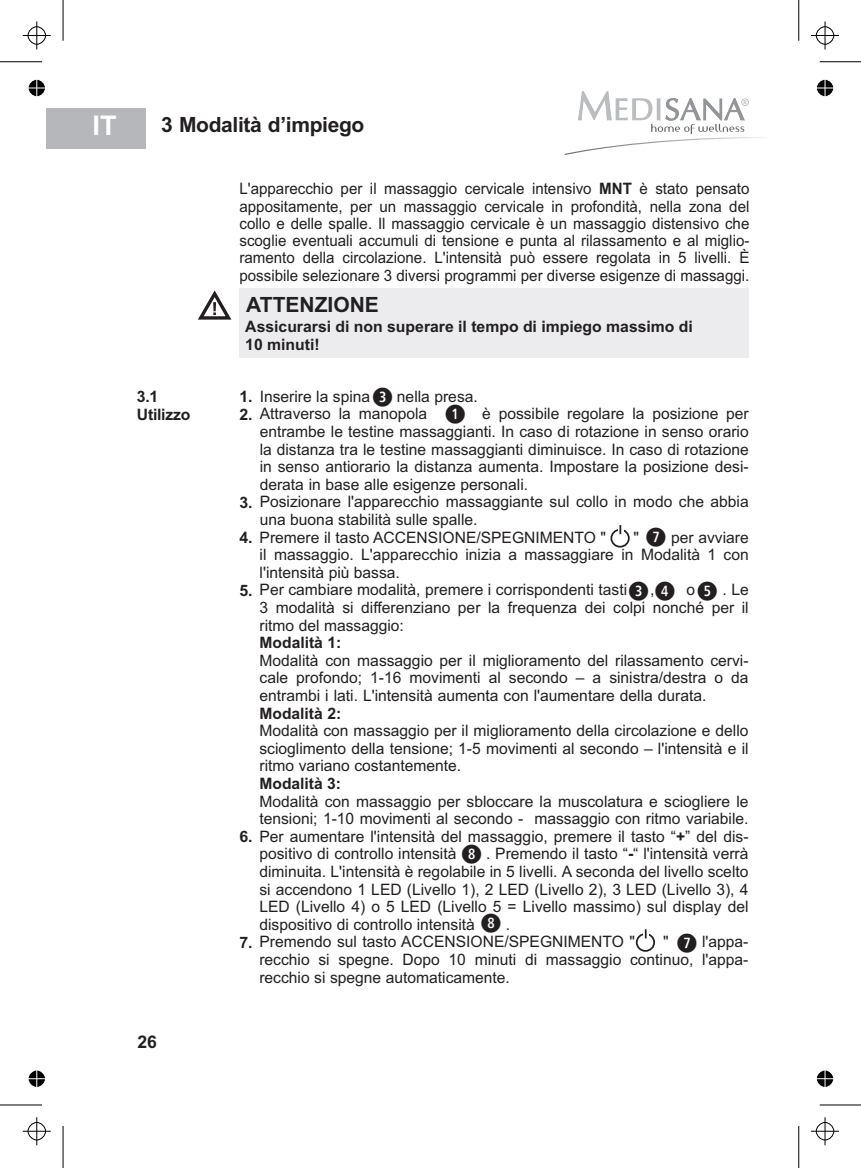
<style>
.page{position:relative;width:861px;height:1168px;background:#fff}
.page>*{position:absolute;margin:0;border:0;box-sizing:border-box;transform-origin:0 0}
.t1{font:700 27.12px "Arial";color:#fff}
.t2{font:22.75px/17.2px "pkt frut";color:#231f20}
.t3{font:700 21px "Arial";letter-spacing:-.015em;color:#231f20}
.t4{font:700 17.5px "Arial";color:#231f20}
.t5{font:15.75px/17.7px "Arial";color:#231f20;text-align:justify}
.t6{font:15.75px/17.3px "Arial";color:#231f20;text-align:justify;scale:.96 1}
.t7{font:700 15.75px/17.7px "Arial";color:#231f20}
.s1{font-weight:700}
</style>
<div class="page">
<div style="left:239px;top:289px;width:509px;height:69px;background:#ececee"></div>
<svg style="left:198px;top:290px;width:34px;height:30px"></svg>
<svg style="left:564px;top:91px;width:202px;height:64px"></svg>
<div style="left:610px;top:529px;width:19px;height:18px;border:2px solid #231f20;border-radius:50%"></div>
<svg style="left:617px;top:525px;width:6px;height:10px"></svg>
<svg style="left:619px;top:525px;width:2px;height:9px"></svg>
<div style="left:635px;top:933px;width:19px;height:19px;border:2px solid #231f20;border-radius:50%"></div>
<svg style="left:642px;top:929px;width:6px;height:10px"></svg>
<svg style="left:644px;top:929px;width:2px;height:9px"></svg>
<div style="left:46px;top:109px;width:99px;height:40px;background:#b6b7bb"></div>
<hr style="left:0;top:1104px;width:42px;height:1px;background:#000">
<hr style="left:63px;top:1126px;width:1px;height:42px;background:#000">
<hr style="left:0;top:61px;width:42px;height:1px;background:#000">
<hr style="left:63px;top:0;width:1px;height:41px;background:#000">
<hr style="left:819px;top:61px;width:41px;height:1px;background:#000">
<hr style="left:798px;top:0;width:1px;height:41px;background:#000">
<hr style="left:819px;top:1104px;width:41px;height:1px;background:#000">
<hr style="left:798px;top:1126px;width:1px;height:42px;background:#000">
<svg style="left:23px;top:1117px;width:28px;height:28px"></svg>
<svg style="left:23px;top:21px;width:28px;height:28px"></svg>
<svg style="left:811px;top:21px;width:27px;height:28px"></svg>
<svg style="left:811px;top:1117px;width:27px;height:28px"></svg>
<svg style="left:28px;top:1070px;width:18px;height:18px"></svg>
<svg style="left:28px;top:79px;width:17px;height:18px"></svg>
<svg style="left:816px;top:79px;width:18px;height:18px"></svg>
<svg style="left:816px;top:1070px;width:18px;height:18px"></svg>
<h1 class="t1" style="left:92px;top:115px;width:26px">IT</h1>
<h3 class="t3" style="left:161px;top:117px;width:204px">3 Modalità d’impiego</h3>
<p class="t6" style="left:239px;top:182px;width:532px;text-indent:400px">è stato pensato appositamente, per un massaggio cervicale in profondità, nella zona del collo e delle spalle. Il massaggio cervicale è un massaggio distensivo che scoglie eventuali accumuli di tensione e punta al rilassamento e al miglio&shy;ramento della circolazione. L'intensità può essere regolata in 5 livelli. È possibile selezionare 3 diversi programmi per diverse esigenze di massaggi.</p>
<h3 class="t3" style="left:246px;top:296px;width:134px">ATTENZIONE</h3>
<p class="t7" style="left:245px;top:319px;width:449px">Assicurarsi di non superare il tempo di impiego massimo di<br>10 minuti!</p>
<p class="t6" style="left:239px;top:182px;width:410px">L'apparecchio per il massaggio cervicale intensivo <span class="s1">MNT</span></p>
<h2 class="t2" style="left:445px;top:390px;width:124px;text-indent:-73px">3<br>1</h2>
<p class="t7" style="left:137px;top:389px;width:55px">3.1<br>Utilizzo</p>
<p class="t5" style="left:397px;top:389px;width:82px">nella presa.</p>
<p class="t5" style="left:239px;top:389px;width:132px"><span class="s1">1.</span> Inserire la spina</p>
<p class="t5" style="left:239px;top:406px;width:189px"><span class="s1">2.</span> Attraverso la manopola</p>
<p class="t5" style="left:259px;top:406px;width:490px;text-indent:222px">è possibile regolare la posizione per entrambe le testine massaggianti. In caso di rotazione in senso orario la distanza tra le testine massaggianti diminuisce. In caso di rotazione in senso antiorario la distanza aumenta. Impostare la posizione desi&shy;derata in base alle esigenze personali.</p>
<p class="t5" style="left:259px;top:512px;width:219px">una buona stabilità sulle spalle.</p>
<p class="t5" style="left:633px;top:530px;width:7px">"</p>
<p class="t5" style="left:671px;top:530px;width:79px">per avviare</p>
<p class="t5" style="left:259px;top:547px;width:490px">il massaggio. L'apparecchio inizia a massaggiare in Modalità 1 con</p>
<p class="t5" style="left:259px;top:565px;width:142px">l'intensità più bassa.</p>
<p class="t5" style="left:649px;top:582px;width:6px">,</p>
<p class="t5" style="left:239px;top:494px;width:510px"><span class="s1">3.</span> Posizionare l'apparecchio massaggiante sul collo in modo che abbia</p>
<p class="t5" style="left:239px;top:530px;width:368px"><span class="s1">4.</span> Premere il tasto ACCENSIONE/SPEGNIMENTO "</p>
<h2 class="t2" style="left:646px;top:531px;width:124px">7</h2>
<h2 class="t2" style="left:655px;top:584px;width:166px">45</h2>
<h2 class="t2" style="left:628px;top:584px;width:124px">3</h2>
<p class="t5" style="left:239px;top:582px;width:389px"><span class="s1">5.</span> Per cambiare modalità, premere i corrispondenti tasti</p>
<p class="t5" style="left:259px;top:582px;width:490px;text-indent:462px">. Le 3 modalità si differenziano per la frequenza dei colpi nonché per il ritmo del massaggio:</p>
<p class="t7" style="left:259px;top:635px;width:83px">Modalità 1:</p>
<p class="t5" style="left:259px;top:653px;width:490px">Modalità con massaggio per il miglioramento del rilassamento cervi&shy;cale profondo; 1-16 movimenti al secondo – a sinistra/destra o da entrambi i lati. L'intensità aumenta con l'aumentare della durata.</p>
<p class="t7" style="left:259px;top:706px;width:83px">Modalità 2:</p>
<p class="t5" style="left:259px;top:723px;width:490px">Modalità con massaggio per il miglioramento della circolazione e dello scioglimento della tensione; 1-5 movimenti al secondo – l'intensità e il ritmo variano costantemente.</p>
<p class="t7" style="left:259px;top:776px;width:83px">Modalità 3:</p>
<p class="t5" style="left:259px;top:794px;width:490px">Modalità con massaggio per sbloccare la muscolatura e sciogliere le tensioni; 1-10 movimenti al secondo - massaggio con ritmo variabile.</p>
<p class="t5" style="left:259px;top:846px;width:198px">positivo di controllo intensità</p>
<p class="t5" style="left:686px;top:582px;width:10px">o</p>
<p class="t5" style="left:239px;top:829px;width:510px"><span class="s1">6.</span> Per aumentare l'intensità del massaggio, premere il tasto “<span class="s1">+</span>” del dis-</p>
<h2 class="t2" style="left:461px;top:847px;width:124px">8</h2>
<p class="t5" style="left:259px;top:846px;width:490px;text-indent:226px">. Premendo il tasto “<span class="s1">-</span>“ l'intensità verrà diminuita. L'intensità è regolabile in 5 livelli. A seconda del livello scelto si accendono 1 LED (Livello 1), 2 LED (Livello 2), 3 LED (Livello 3), 4<br>LED (Livello 4) o 5 LED (Livello 5 = Livello massimo) sul display del dispositivo di controllo intensità</p>
<h2 class="t2" style="left:481px;top:916px;width:124px">8</h2>
<p class="t5" style="left:506px;top:917px;width:6px">.</p>
<h2 class="t2" style="left:677px;top:936px;width:124px">7</h2>
<p class="t5" style="left:239px;top:934px;width:397px"><span class="s1">7.</span> Premendo sul tasto ACCENSIONE/SPEGNIMENTO "</p>
<p class="t5" style="left:259px;top:934px;width:490px;text-indent:442px">l'appa&shy;recchio si spegne. Dopo 10 minuti di massaggio continuo, l'appa&shy;recchio si spegne automaticamente.</p>
<p class="t5" style="left:662px;top:934px;width:7px">"</p>
<p class="t4" style="left:137px;top:1035px;width:21px">26</p>
</div>
